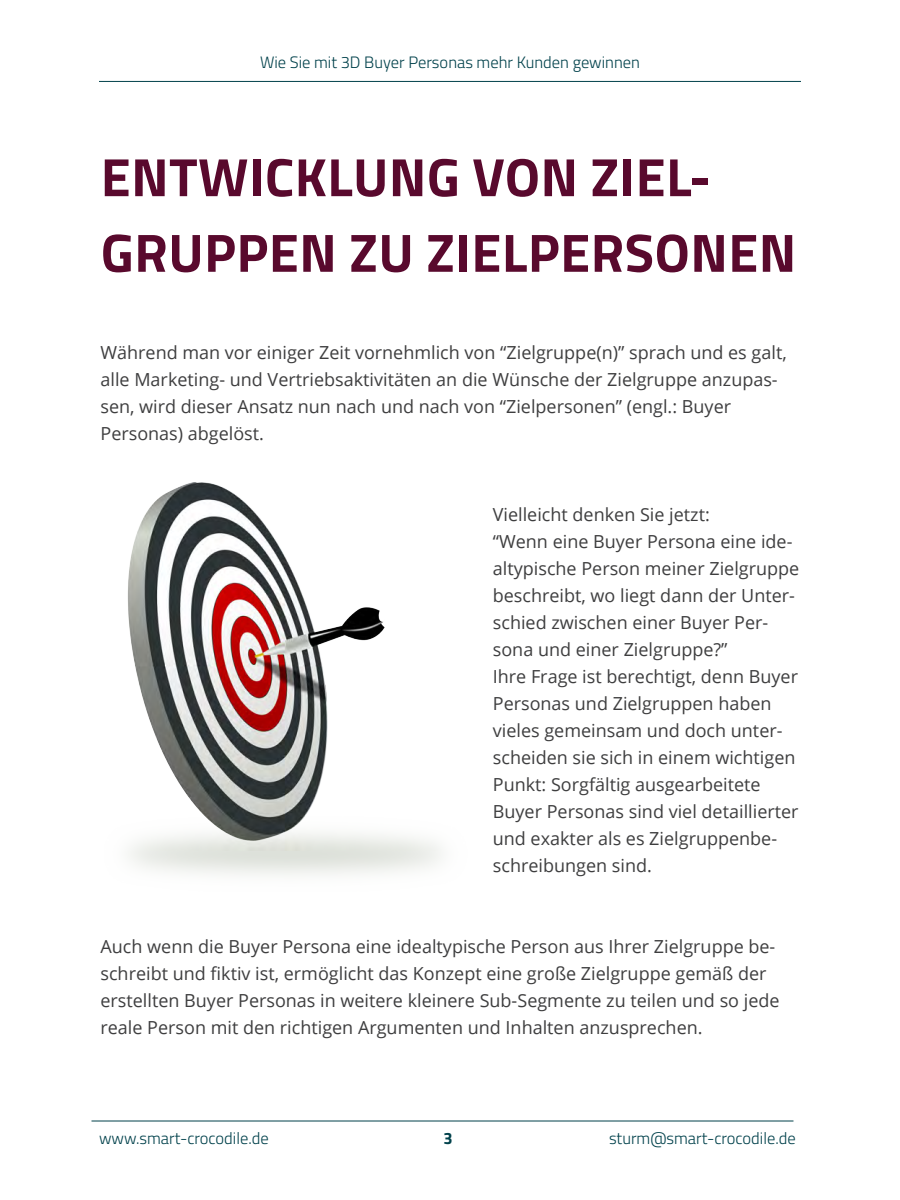
<style>
.page{position:relative;width:900px;height:1200px;background:#fff}
.page>*{position:absolute;margin:0;border:0;box-sizing:border-box;transform-origin:0 0}
.Title_1{font:700 54px/75.6px "Titillium Web";letter-spacing:.01em;color:#59092d}
.Title_1-2{font:18px/27px "Open Sans";color:#3e3e3f}
.t1{font:300 16.5px "Titillium Web";color:#00414b}
.t2{font:700 16.5px "Titillium Web";color:#00414b}
</style>
<div class="page">
<hr style="left:92px;top:1121px;width:701px;height:1px;background:#00414b">
<hr style="left:99px;top:81px;width:702px;height:1px;background:#00414b">
<img style="left:127px;top:482px;width:314px;height:393px">
<p class="t1" style="left:260px;top:50px;width:381px">Wie Sie mit 3D Buyer Personas mehr Kunden gewinnen</p>
<p class="Title_1" style="left:101px;top:137px;width:697px">ENTWICKLUNG VON ZIEL-<br>GRUPPEN ZU ZIELPERSONEN</p>
<p class="Title_1-2" style="left:100px;top:338px;width:688px">Während man vor einiger Zeit vornehmlich von “Zielgruppe(n)” sprach und es galt, alle Marketing- und Vertriebsaktivitäten an die Wünsche der Zielgruppe anzupas&shy;sen, wird dieser Ansatz nun nach und nach von “Zielpersonen” (engl.: Buyer Personas) abgelöst.</p>
<p class="Title_1-2" style="left:493px;top:500px;width:308px">Vielleicht denken Sie jetzt:<br>“Wenn eine Buyer Persona eine ide&shy;altypische Person meiner Zielgruppe beschreibt, wo liegt dann der Unter&shy;schied zwischen einer Buyer Per&shy;sona und einer Zielgruppe?”<br>Ihre Frage ist berechtigt, denn Buyer Personas und Zielgruppen haben vieles gemeinsam und doch unter&shy;scheiden sie sich in einem wichtigen Punkt: Sorgfältig ausgearbeitete Buyer Personas sind viel detaillierter und exakter als es Zielgruppenbe&shy;schreibungen sind.</p>
<p class="Title_1-2" style="left:101px;top:932px;width:681px">Auch wenn die Buyer Persona eine idealtypische Person aus Ihrer Zielgruppe be&shy;schreibt und fiktiv ist, ermöglicht das Konzept eine große Zielgruppe gemäß der erstellten Buyer Personas in weitere kleinere Sub-Segmente zu teilen und so jede reale Person mit den richtigen Argumenten und Inhalten anzusprechen.</p>
<p class="t1" style="left:99px;top:1127px;width:171px">www.smart-crocodile.de</p>
<p class="t2" style="left:443px;top:1126px;width:11px">3</p>
<p class="t1" style="left:609px;top:1127px;width:188px">sturm@smart-crocodile.de</p>
</div>
